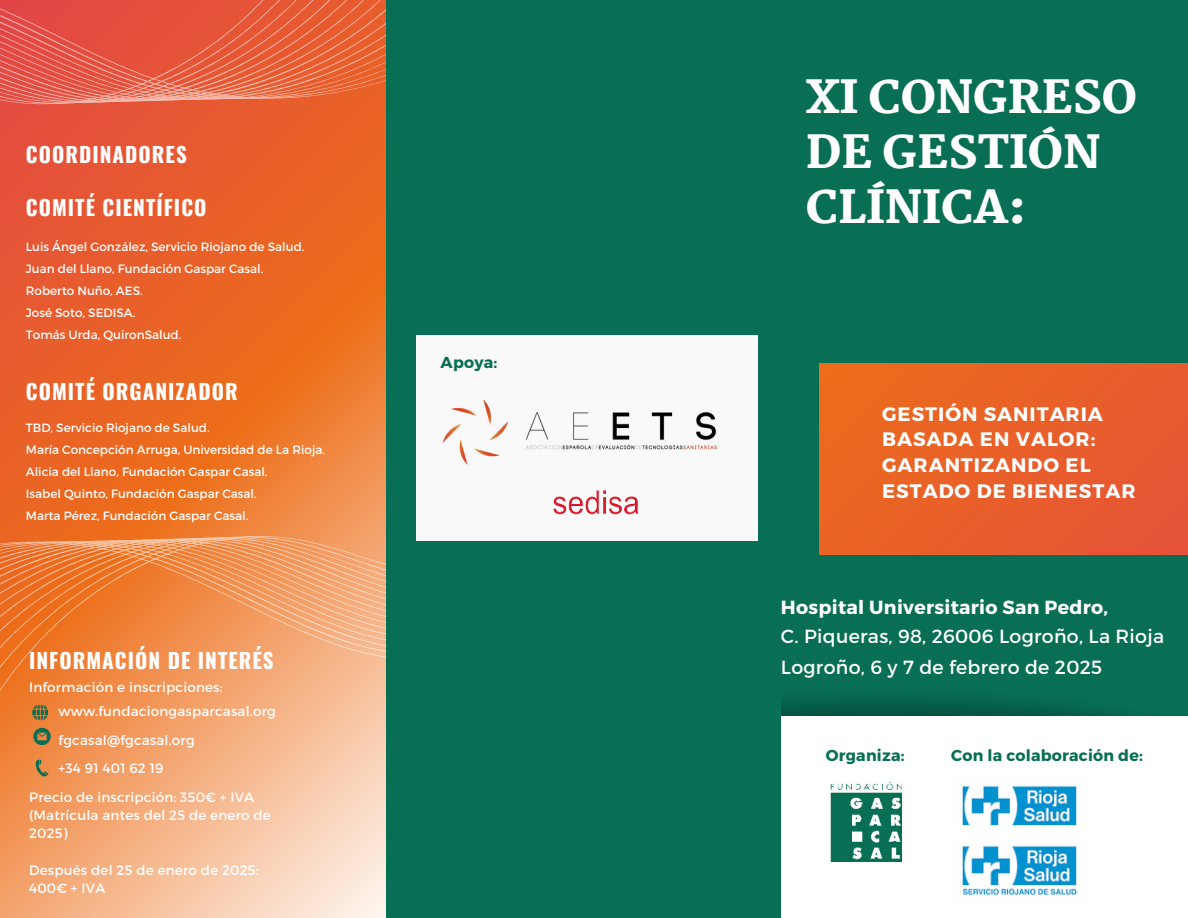
<style>
.page{position:relative;width:1188px;height:918px;background:#fff}
.page>*{position:absolute;margin:0;border:0;box-sizing:border-box;transform-origin:0 0}
.t1{font:800 45px/55.2px "Martel";color:#fff}
.t2{font:700 21px "Oswald";letter-spacing:.05em;color:#fff}
.t3{font:700 19.5px/25.8px "Montserrat";letter-spacing:.05em;color:#fff}
.t4{font:19.05px/30.9px "Montserrat";letter-spacing:.015em;color:#fff}
.t5{font:700 19.05px "Montserrat";letter-spacing:.015em;color:#fff}
.t6{font:700 15.75px "Montserrat";letter-spacing:.015em;color:#086e54}
.t7{font:13.5px/24.3px "Montserrat";letter-spacing:.015em;color:#fff}
.t8{font:12px/22px "Montserrat";color:#fff}
</style>
<div class="page">
<div style="left:773px;top:0;width:415px;height:918px;background:#086e54"></div>
<svg style="left:0;top:105px;width:387px;height:813px;background:#e9662a"></svg>
<img style="left:781px;top:701px;width:407px;height:16px">
<div style="left:570px;top:717px;width:618px;height:201px;background:#fff"></div>
<svg style="left:0;top:0;width:387px;height:105px;background:#e66146"></svg>
<div style="left:387px;top:0;width:394px;height:918px;background:#086e54"></div>
<img style="left:831px;top:781px;width:71px;height:80px">
<div style="left:417px;top:336px;width:341px;height:205px;background:#f9f9f9"></div>
<img style="left:442px;top:399px;width:275px;height:66px">
<img style="left:553px;top:490px;width:86px;height:25px">
<svg style="left:0;top:535px;width:386px;height:383px;background:#f4a774"></svg>
<div style="left:819px;top:363px;width:369px;height:192px;background:#e96029"></div>
<img style="left:962px;top:845px;width:115px;height:51px">
<img style="left:962px;top:785px;width:115px;height:41px">
<svg style="left:32px;top:704px;width:16px;height:16px"></svg>
<svg style="left:33px;top:728px;width:17px;height:17px"></svg>
<svg style="left:36px;top:760px;width:12px;height:16px"></svg>
<h2 class="t2" style="left:26px;top:143px;width:162px">COORDINADORES</h2>
<h2 class="t2" style="left:26px;top:196px;width:182px">COMITÉ CIENTÍFICO</h2>
<p class="t8" style="left:26px;top:236px;width:280px">Luis Ángel González, Servicio Riojano de Salud.<br>Juan del Llano, Fundación Gaspar Casal.<br>Roberto Nuño, AES.<br>José Soto, SEDISA.<br>Tomás Urda, QuironSalud.</p>
<h2 class="t2" style="left:26px;top:380px;width:213px">COMITÉ ORGANIZADOR</h2>
<p class="t8" style="left:26px;top:417px;width:301px">TBD, Servicio Riojano de Salud.<br>María Concepción Arruga, Universidad de La Rioja.<br>Alicia del Llano, Fundación Gaspar Casal.<br>Isabel Quinto, Fundación Gaspar Casal.<br>Marta Pérez, Fundación Gaspar Casal.</p>
<h2 class="t2" style="left:29px;top:649px;width:246px">INFORMACIÓN DE INTERÉS</h2>
<p class="t7" style="left:59px;top:675px;width:219px;text-indent:-29px">Información e inscripciones: www.fundaciongasparcasal.org</p>
<p class="t7" style="left:59px;top:728px;width:138px">fgcasal@fgcasal.org</p>
<p class="t7" style="left:59px;top:756px;width:106px">+34 91 401 62 19</p>
<p class="t7" style="left:29px;top:785px;width:227px">Precio de inscripción: 350€ + IVA</p>
<p class="t7" style="left:29px;top:806px;width:243px;line-height:18.3px">(Matrícula antes del 25 de enero de<br>2025)</p>
<p class="t7" style="left:29px;top:861px;width:231px;line-height:18.5px">Después del 25 de enero de 2025:<br>400€ + IVA</p>
<h3 class="t6" style="left:441px;top:352px;width:58px">Apoya:</h3>
<h1 class="t1" style="left:806px;top:70px;width:333px">XI CONGRESO<br>DE GESTIÓN<br>CLÍNICA:</h1>
<h3 class="t3" style="left:882px;top:401px;width:255px">GESTIÓN SANITARIA<br>BASADA EN VALOR:<br>GARANTIZANDO EL<br>ESTADO DE BIENESTAR</h3>
<h3 class="t5" style="left:781px;top:595px;width:329px">Hospital Universitario San Pedro,</h3>
<h3 class="t4" style="left:781px;top:620px;width:385px">C. Piqueras, 98, 26006 Logroño, La Rioja<br>Logroño, 6 y 7 de febrero de 2025</h3>
<h3 class="t6" style="left:826px;top:745px;width:80px">Organiza:</h3>
<h3 class="t6" style="left:951px;top:745px;width:193px">Con la colaboración de:</h3>
</div>
